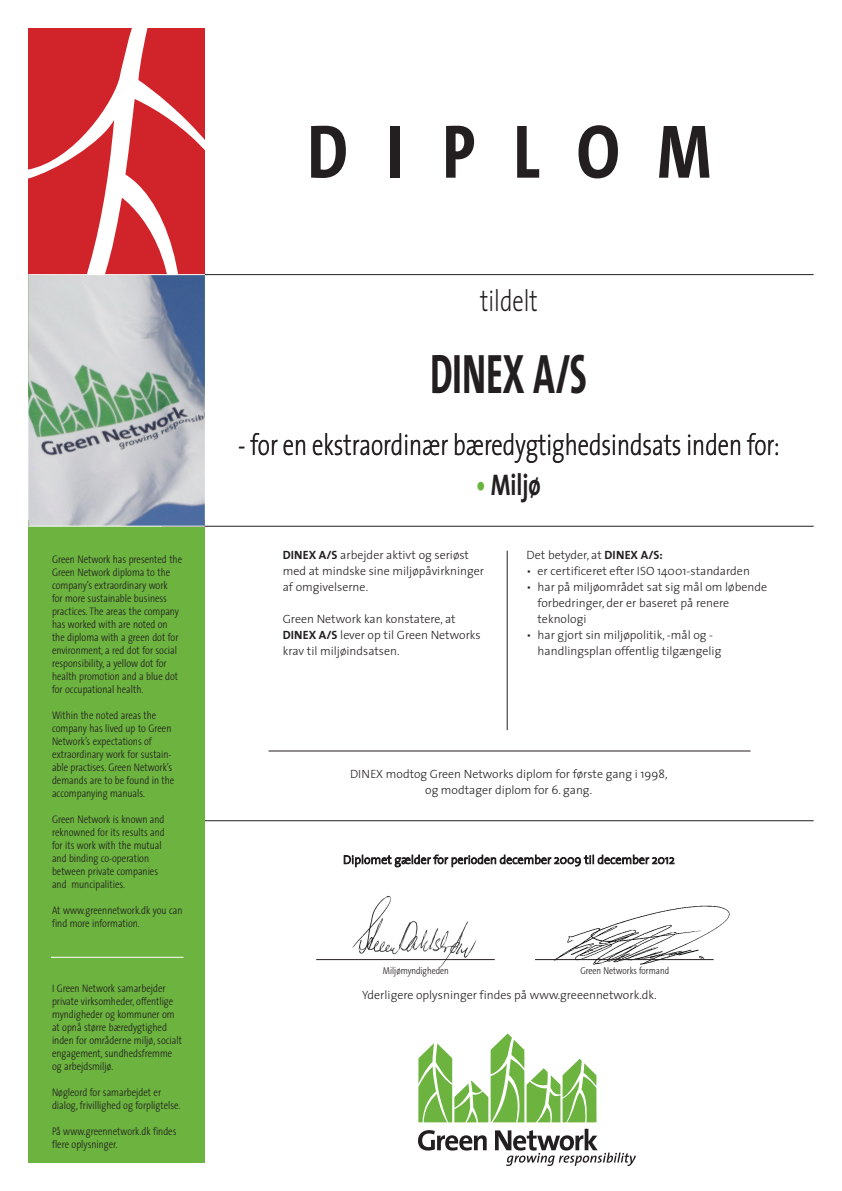
<style>
.page{position:relative;width:842px;height:1191px;background:#fff}
.page>*{position:absolute;margin:0;border:0;box-sizing:border-box;transform-origin:0 0}
.t1{font:700 76.5px "The Sans Condensed";letter-spacing:.5em;color:#231f20}
.t2{font:700 56px "The Sans Condensed";letter-spacing:.005em;color:#231f20;scale:.75 1}
.Normal{font:300 30px "The Sans";color:#231f20;scale:.75 1}
.Normal-2{font:700 30px "The Sans";color:#231f20;scale:.75 1}
.Bullet{font:300 12px/16px "The Sans";color:#231f20}
.t3{font:300 11px/13px "The Sans Condensed";color:#231f20}
.Brød{font:300 10px "The Sans Condensed";color:#231f20}
.s1{color:#6cb43f}
.s2{font-weight:700}
</style>
<div class="page">
<hr style="left:162px;top:274px;width:652px;height:1px;background:#231f20">
<hr style="left:162px;top:820px;width:652px;height:1px;background:#231f20">
<svg style="left:28px;top:28px;width:177px;height:246px;fill:#d1232a"></svg>
<div style="left:28px;top:520px;width:177px;height:642px;background:#6cb43f"></div>
<svg style="left:418px;top:1033px;width:178px;height:89px"></svg>
<svg style="left:418px;top:1130px;width:69px;height:20px"></svg>
<svg style="left:495px;top:1128px;width:141px;height:38px"></svg>
<hr style="left:162px;top:526px;width:652px;height:1px;background:#231f20">
<img style="left:28px;top:275px;width:177px;height:251px">
<hr style="left:28px;top:274px;width:177px;height:1px;background:#fff">
<hr style="left:51px;top:957px;width:133px;height:1px;background:#fff">
<hr style="left:28px;top:526px;width:177px;height:1px;background:#fff">
<img style="left:535px;top:905px;width:195px;height:60px">
<hr style="left:507px;top:551px;width:1px;height:179px;background:#231f20">
<hr style="left:269px;top:750px;width:481px;height:1px;background:#231f20">
<svg style="left:343px;top:854px;width:332px;height:14px"></svg>
<img style="left:348px;top:895px;width:136px;height:74px">
<hr style="left:535px;top:959px;width:179px;height:1px;background:#231f20">
<hr style="left:316px;top:959px;width:179px;height:1px;background:#231f20">
<p class="t3" style="left:52px;top:553px;width:132px">Green Network has presented the<br>Green Network diploma to the company’s extraordinary work<br>for more sustainable business practices. The areas the company has worked with are noted on the diploma with a green dot for environment, a red dot for social responsibility, a yellow dot for health promotion and a blue dot for occupational health.</p>
<p class="t3" style="left:52px;top:709px;width:124px">Within the noted areas the company has lived up to Green<br>Network’s expectations of extraordinary work for sustain&shy;able practises. Green Network’s demands are to be found in the accompanying manuals.</p>
<p class="t3" style="left:52px;top:813px;width:114px">Green Network is known and reknowned for its results and for its work with the mutual and binding co-operation between private companies and muncipalities.</p>
<p class="t3" style="left:52px;top:904px;width:132px">At www.greennetwork.dk you can find more information.</p>
<p class="t3" style="left:52px;top:982px;width:131px">I Green Network samarbejder private virksomheder, offentlige myndigheder og kommuner om at opnå større bæredygtighed inden for områderne miljø, socialt engagement, sundhedsfremme og arbejdsmiljø.</p>
<p class="t3" style="left:52px;top:1086px;width:130px">Nøgleord for samarbejdet er dialog, frivillighed og forpligtelse.</p>
<p class="t3" style="left:52px;top:1125px;width:126px">På www.greennetwork.dk findes flere oplysninger.</p>
<h1 class="t1" style="left:307px;top:110px;width:405px">DIPLOM</h1>
<h3 class="Normal" style="left:480px;top:276px;width:78px">tildelt</h3>
<p class="t2" style="left:430px;top:344px;width:210px">DINEX A/S</p>
<p class="Normal" style="left:238px;top:420px;width:723px">- for en ekstraordinær bæredygtighedsindsats inden for:</p>
<p class="Normal-2" style="left:476px;top:459px;width:88px"><span class="s1">•</span> Miljø</p>
<p class="Bullet" style="left:283px;top:546px;width:203px"><span class="s2">DINEX A/S</span> arbejder aktivt og seriøst med at mindske sine miljøpåvirkninger af omgivelserne.</p>
<p class="Bullet" style="left:283px;top:610px;width:199px">Green Network kan konstatere, at<br><span class="s2">DINEX A/S</span> lever op til Green Networks krav til miljøindsatsen.</p>
<p class="Bullet" style="left:526px;top:546px;width:138px">Det betyder, at <span class="s2">DINEX A/S:</span></p>
<p class="Bullet" style="left:526px;top:562px;width:225px">• er certificeret efter ISO 14001-standarden</p>
<p class="Bullet" style="left:537px;top:578px;width:231px;text-indent:-11px">• har på miljøområdet sat sig mål om løbende forbedringer, der er baseret på renere teknologi</p>
<p class="Bullet" style="left:537px;top:626px;width:185px;text-indent:-11px">• har gjort sin miljøpolitik, -mål og - handlingsplan offentlig tilgængelig</p>
<p class="Bullet" style="left:350px;top:765px;width:319px">DINEX modtog Green Networks diplom for første gang i 1998,</p>
<p class="Bullet" style="left:425px;top:781px;width:169px">og modtager diplom for 6. gang.</p>
<p class="Brød" style="left:383px;top:965px;width:67px">Miljømyndigheden</p>
<p class="Brød" style="left:580px;top:965px;width:90px">Green Networks formand</p>
<p class="Bullet" style="left:362px;top:986px;width:296px">Yderligere oplysninger findes på www.greeennetwork.dk.</p>
</div>
